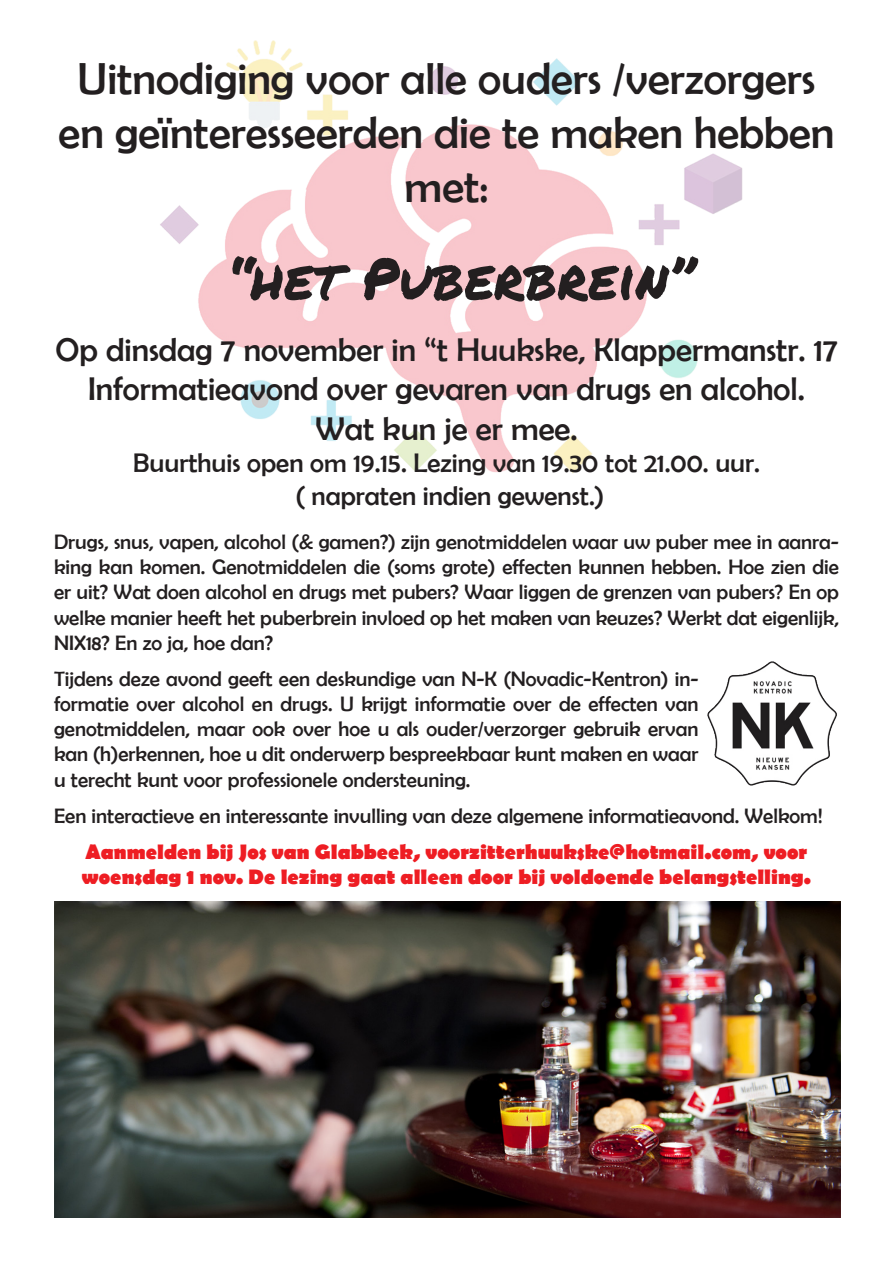
<style>
.page{position:relative;width:893px;height:1263px;background:#fff}
.page>*{position:absolute;margin:0;border:0;box-sizing:border-box;transform-origin:0 0}
.t1{font:57px "Permanent Marker";color:#231f20}
.t2{font:45px/54px "Berlin Sans FB";color:#231f20;text-align:center}
.t3{font:33px "Berlin Sans FB";color:#231f20}
.t4{font:27px "Berlin Sans FB";color:#231f20}
.t5{font:21px/25.2px "Berlin Sans FB";color:#231f20;text-align:justify}
.t6{font:700 21px "Berlin Sans FB";color:#ee1d23}
</style>
<div class="page">
<img style="left:160px;top:40px;width:583px;height:434px">
<img style="left:707px;top:661px;width:130px;height:125px">
<img style="left:55px;top:901px;width:785px;height:316px">
<p class="t2" style="left:59px;top:52px;width:777px">Uitnodiging voor alle ouders /verzorgers en geïnteresseerden die te maken hebben met:</p>
<p class="t1" style="left:227px;top:236px;width:467px">“het Puberbrein”</p>
<p class="t3" style="left:55px;top:331px;width:784px">Op dinsdag 7 november in “t Huukske, Klappermanstr. 17</p>
<p class="t3" style="left:88px;top:371px;width:718px">Informatieavond over gevaren van drugs en alcohol.</p>
<p class="t3" style="left:315px;top:410px;width:264px">Wat kun je er mee.</p>
<p class="t4" style="left:133px;top:448px;width:628px">Buurthuis open om 19.15. Lezing van 19.30 tot 21.00. uur.</p>
<p class="t4" style="left:295px;top:481px;width:310px">( napraten indien gewenst.)</p>
<p class="t5" style="left:54px;top:529px;width:786px">Drugs, snus, vapen, alcohol (&amp; gamen?) zijn genotmiddelen waar uw puber mee in aanra&shy;king kan komen. Genotmiddelen die (soms grote) effecten kunnen hebben. Hoe zien die er uit? Wat doen alcohol en drugs met pubers? Waar liggen de grenzen van pubers? En op welke manier heeft het puberbrein invloed op het maken van keuzes? Werkt dat eigenlijk, NIX18? En zo ja, hoe dan?</p>
<p class="t5" style="left:54px;top:666px;width:646px">Tijdens deze avond geeft een deskundige van N-K (Novadic-Kentron) in&shy;formatie over alcohol en drugs. U krijgt informatie over de effecten van genotmiddelen, maar ook over hoe u als ouder/verzorger gebruik ervan kan (h)erkennen, hoe u dit onderwerp bespreekbaar kunt maken en waar u terecht kunt voor professionele ondersteuning.</p>
<p class="t5" style="left:54px;top:803px;width:770px">Een interactieve en interessante invulling van deze algemene informatieavond. Welkom!</p>
<p class="t6" style="left:86px;top:839px;width:723px">Aanmelden bij Jos van Glabbeek, voorzitterhuukske@hotmail.com, voor</p>
<p class="t6" style="left:82px;top:865px;width:730px">woensdag 1 nov. De lezing gaat alleen door bij voldoende belangstelling.</p>
</div>
